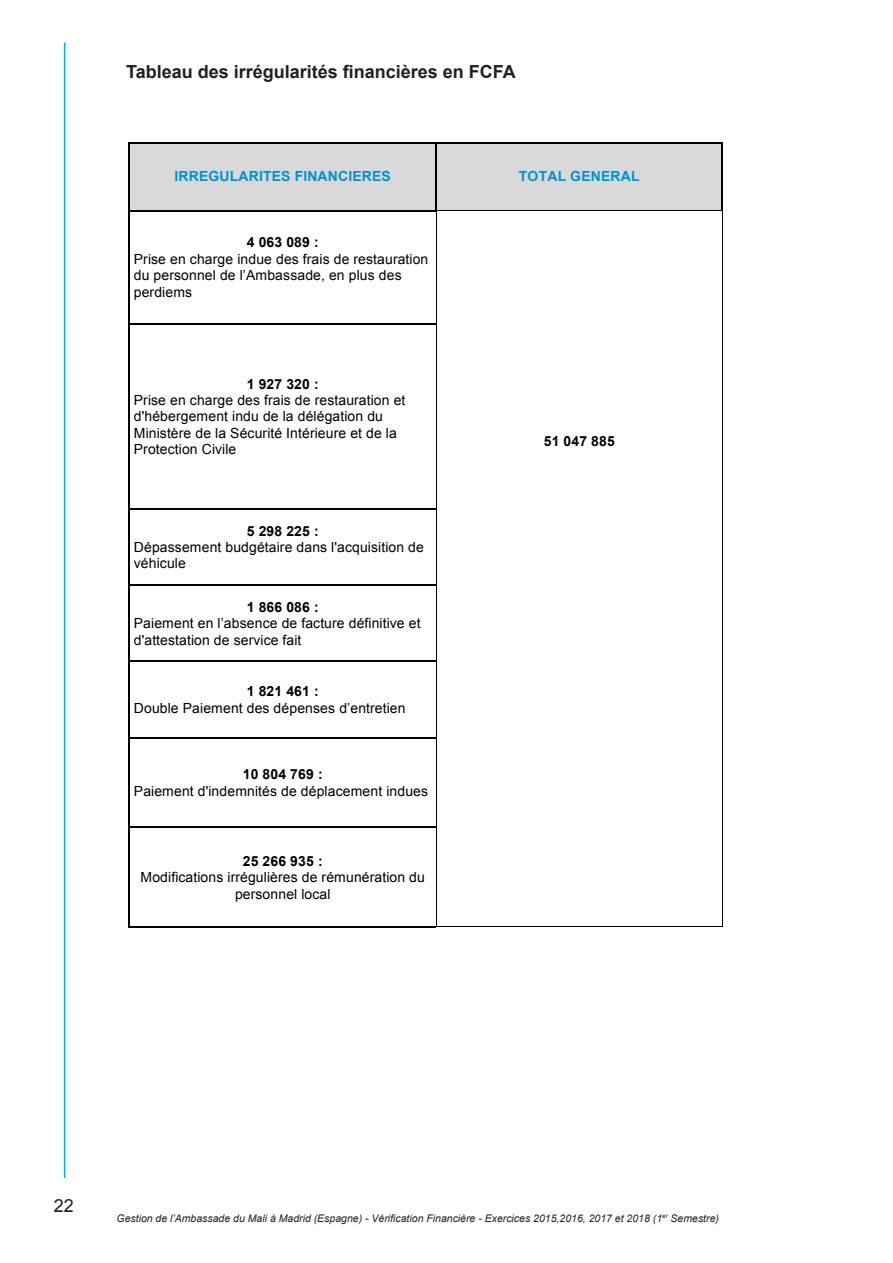
<style>
.page{position:relative;width:893px;height:1263px;background:#fff}
.page>*{position:absolute;margin:0;border:0;box-sizing:border-box;transform-origin:0 0}
.t1{font:700 18px "Arial";color:#231f20}
.t2{font:18px "Arial";color:#231f20}
.t3{font:13.95px/16.4px "Arial";letter-spacing:.01em;color:#000}
.t4{font:700 13.95px "Arial";letter-spacing:.01em;color:#000}
.t5{font:700 13.95px "Arial";letter-spacing:.015em;color:#0092d2}
.t6{font:italic 10.5px "Arial";color:#231f20}
</style>
<div class="page">
<hr style="left:64px;top:43px;width:1px;height:1135px;background:#00aeef">
<div style="left:130px;top:144px;width:306px;height:66px;background:#d9d9d9"></div>
<div style="left:436px;top:144px;width:285px;height:66px;background:#d9d9d9"></div>
<hr style="left:130px;top:142px;width:306px;height:1px;background:#000">
<hr style="left:437px;top:142px;width:284px;height:1px;background:#000">
<hr style="left:129px;top:143px;width:1px;height:67px;background:#000">
<hr style="left:436px;top:143px;width:1px;height:67px;background:#000">
<hr style="left:721px;top:143px;width:2px;height:67px;background:#000">
<hr style="left:130px;top:210px;width:306px;height:1px;background:#000">
<hr style="left:437px;top:210px;width:284px;height:1px;background:#000">
<hr style="left:129px;top:211px;width:1px;height:112px;background:#000">
<hr style="left:436px;top:211px;width:1px;height:112px;background:#000">
<hr style="left:722px;top:211px;width:1px;height:112px;background:#000">
<hr style="left:130px;top:323px;width:306px;height:1px;background:#000">
<hr style="left:129px;top:324px;width:1px;height:184px;background:#000">
<hr style="left:436px;top:324px;width:1px;height:184px;background:#000">
<hr style="left:722px;top:324px;width:1px;height:184px;background:#000">
<hr style="left:130px;top:508px;width:306px;height:2px;background:#000">
<hr style="left:129px;top:510px;width:1px;height:75px;background:#000">
<hr style="left:436px;top:510px;width:1px;height:75px;background:#000">
<hr style="left:722px;top:510px;width:1px;height:75px;background:#000">
<hr style="left:130px;top:585px;width:306px;height:1px;background:#000">
<hr style="left:129px;top:586px;width:1px;height:75px;background:#000">
<hr style="left:436px;top:586px;width:1px;height:75px;background:#000">
<hr style="left:722px;top:586px;width:1px;height:75px;background:#000">
<hr style="left:130px;top:661px;width:306px;height:1px;background:#000">
<hr style="left:129px;top:662px;width:1px;height:75px;background:#000">
<hr style="left:436px;top:662px;width:1px;height:75px;background:#000">
<hr style="left:722px;top:662px;width:1px;height:75px;background:#000">
<hr style="left:130px;top:737px;width:306px;height:1px;background:#000">
<hr style="left:129px;top:738px;width:1px;height:89px;background:#000">
<hr style="left:436px;top:738px;width:1px;height:89px;background:#000">
<hr style="left:722px;top:738px;width:1px;height:89px;background:#000">
<hr style="left:130px;top:827px;width:306px;height:1px;background:#000">
<hr style="left:129px;top:828px;width:1px;height:99px;background:#000">
<hr style="left:130px;top:927px;width:306px;height:1px;background:#000">
<hr style="left:436px;top:828px;width:1px;height:99px;background:#000">
<hr style="left:437px;top:927px;width:285px;height:1px;background:#000">
<hr style="left:722px;top:828px;width:1px;height:99px;background:#000">
<p class="t1" style="left:126px;top:60px;width:391px">Tableau des irrégularités financières en FCFA</p>
<p class="t5" style="left:175px;top:167px;width:218px">IRREGULARITES FINANCIERES</p>
<p class="t5" style="left:519px;top:167px;width:122px">TOTAL GENERAL</p>
<p class="t4" style="left:247px;top:233px;width:73px">4 063 089 :</p>
<p class="t3" style="left:134px;top:251px;width:296px">Prise en charge indue des frais de restauration du personnel de l’Ambassade, en plus des perdiems</p>
<p class="t4" style="left:247px;top:374px;width:73px">1 927 320 :</p>
<p class="t3" style="left:134px;top:392px;width:273px">Prise en charge des frais de restauration et d'hébergement indu de la délégation du Ministère de la Sécurité Intérieure et de la Protection Civile</p>
<p class="t4" style="left:247px;top:521px;width:73px">5 298 225 :</p>
<p class="t3" style="left:134px;top:539px;width:292px">Dépassement budgétaire dans l'acquisition de véhicule</p>
<p class="t4" style="left:247px;top:598px;width:73px">1 866 086 :</p>
<p class="t3" style="left:134px;top:615px;width:288px">Paiement en l’absence de facture définitive et d'attestation de service fait</p>
<p class="t4" style="left:247px;top:682px;width:73px">1 821 461 :</p>
<p class="t3" style="left:134px;top:700px;width:273px">Double Paiement des dépenses d’entretien</p>
<p class="t4" style="left:243px;top:765px;width:81px">10 804 769 :</p>
<p class="t3" style="left:134px;top:783px;width:296px">Paiement d'indemnités de déplacement indues</p>
<p class="t4" style="left:243px;top:852px;width:81px">25 266 935 :</p>
<p class="t3" style="left:141px;top:869px;width:286px;text-align:center">Modifications irrégulières de rémunération du personnel local</p>
<p class="t4" style="left:544px;top:432px;width:72px">51 047 885</p>
<p class="t2" style="left:54px;top:1194px;width:22px">22</p>
<p class="t6" style="left:117px;top:1211px;width:604px">Gestion de l’Ambassade du Mali à Madrid (Espagne) - Vérification Financière - Exercices 2015,2016, 2017 et 2018 (1<sup>er</sup> Semestre)</p>
</div>
